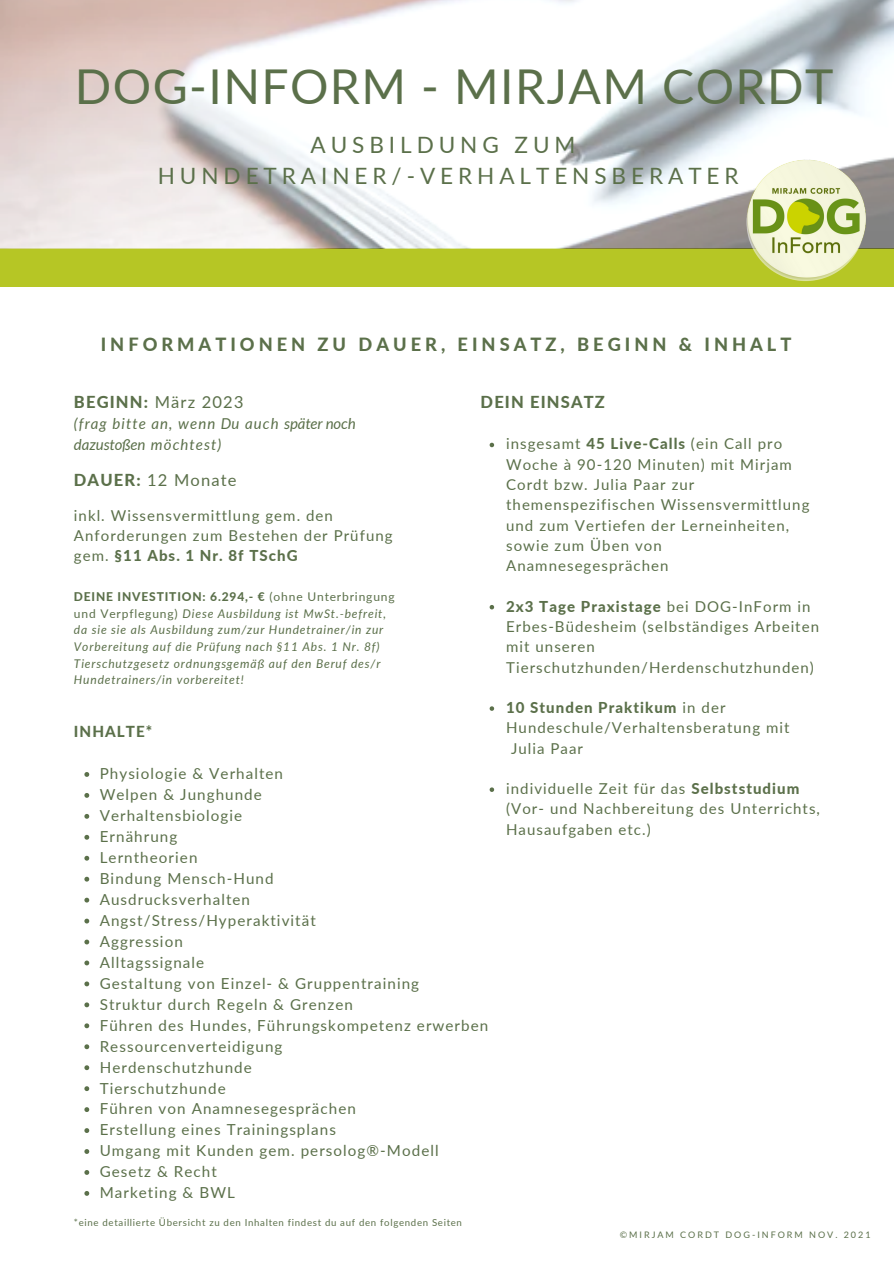
<style>
.page{position:relative;width:894px;height:1264px;background:#fff}
.page>*{position:absolute;margin:0;border:0;box-sizing:border-box;transform-origin:0 0}
.t1{font:48px "Lato";letter-spacing:.03em;color:#5b704a}
.t2{font:22.5px "Lato";letter-spacing:.22em;color:#5b704a}
.t3{font:800 18.15px "Lato";letter-spacing:.22em;color:#5b704a}
.t4{font:16.5px "Lato";letter-spacing:.07em;color:#5b704a}
.t5{font:800 16.5px "Lato";letter-spacing:.07em;color:#5b704a}
.t6{font:15.15px "Lato";letter-spacing:.07em;color:#5b704a}
.t7{font:800 15.15px "Lato";letter-spacing:.07em;color:#5b704a}
.t8{font:15px/20.2px "Lato";letter-spacing:.07em;color:#5b704a}
.t9{font:italic 15px/20.1px "Lato";letter-spacing:.07em;color:#5b704a}
.t10{font:800 15px "Lato";letter-spacing:.07em;color:#5b704a}
.t11{font:italic 12px/16.6px "Lato";letter-spacing:.07em;color:#5b704a}
.t12{font:9.6px "Lato";letter-spacing:.07em;color:#5b704a}
.t13{font:9px "Lato";letter-spacing:.22em;color:#5b704a}
.s1{font-weight:800}
.s2{font-weight:800;font-style:normal}
.s3{font-style:normal}
.s4{font-weight:400}
</style>
<div class="page">
<div style="left:0;top:248px;width:893px;height:81px;background:#b6c625"></div>
<div style="left:0;top:287px;width:893px;height:206px;background:#fff"></div>
<img style="left:0;top:0;width:893px;height:249px">
<svg style="left:84px;top:772px;width:5px;height:4px"></svg>
<svg style="left:84px;top:793px;width:5px;height:4px"></svg>
<svg style="left:84px;top:814px;width:5px;height:4px"></svg>
<svg style="left:84px;top:834px;width:5px;height:5px"></svg>
<svg style="left:84px;top:855px;width:5px;height:5px"></svg>
<svg style="left:84px;top:876px;width:5px;height:5px"></svg>
<svg style="left:84px;top:897px;width:5px;height:5px"></svg>
<svg style="left:84px;top:918px;width:5px;height:5px"></svg>
<svg style="left:84px;top:939px;width:5px;height:5px"></svg>
<svg style="left:84px;top:960px;width:5px;height:5px"></svg>
<svg style="left:84px;top:981px;width:5px;height:5px"></svg>
<svg style="left:84px;top:1002px;width:5px;height:5px"></svg>
<svg style="left:84px;top:1023px;width:5px;height:5px"></svg>
<svg style="left:84px;top:1044px;width:5px;height:5px"></svg>
<svg style="left:84px;top:1065px;width:5px;height:5px"></svg>
<svg style="left:84px;top:1086px;width:5px;height:5px"></svg>
<svg style="left:84px;top:1107px;width:5px;height:4px"></svg>
<svg style="left:84px;top:1128px;width:5px;height:4px"></svg>
<svg style="left:84px;top:1149px;width:5px;height:4px"></svg>
<svg style="left:84px;top:1170px;width:5px;height:4px"></svg>
<svg style="left:84px;top:1191px;width:5px;height:4px"></svg>
<img style="left:744px;top:159px;width:123px;height:123px;border-radius:50%">
<svg style="left:489px;top:443px;width:5px;height:4px"></svg>
<svg style="left:489px;top:605px;width:5px;height:4px"></svg>
<svg style="left:489px;top:706px;width:5px;height:4px"></svg>
<svg style="left:489px;top:787px;width:5px;height:5px"></svg>
<p class="t1" style="left:75px;top:57px;width:759px">DOG-INFORM - MIRJAM CORDT</p>
<p class="t2" style="left:310px;top:131px;width:266px">AUSBILDUNG ZUM</p>
<p class="t2" style="left:158px;top:162px;width:582px">HUNDETRAINER/-VERHALTENSBERATER</p>
<p class="t3" style="left:101px;top:332px;width:692px">INFORMATIONEN ZU DAUER, EINSATZ, BEGINN &amp; INHALT</p>
<p class="t5" style="left:480px;top:391px;width:126px">DEIN EINSATZ</p>
<p class="t4" style="left:74px;top:392px;width:171px"><span class="s1">BEGINN:</span> März 2023</p>
<p class="t9" style="left:74px;top:413px;width:283px">(frag bitte an, wenn Du auch später noch dazustoßen möchtest)</p>
<p class="t4" style="left:74px;top:469px;width:164px"><span class="s1">DAUER:</span> 12 Monate</p>
<p class="t8" style="left:74px;top:504px;width:320px">inkl. Wissensvermittlung gem. den<br>Anforderungen zum Bestehen der Prüfung gem. <span class="s1">§11 Abs. 1 Nr. 8f TSchG</span></p>
<p class="t11" style="left:74px;top:588px;width:322px"><span class="s2">DEINE INVESTITION: 6.294,- €</span> <span class="s3">(ohne Unterbringung und Verpflegung)</span> Diese Ausbildung ist MwSt.-befreit, da sie sie als Ausbildung zum/zur Hundetrainer/in zur Vorbereitung auf die Prüfung nach §11 Abs. 1 Nr. 8f)<br>Tierschutzgesetz ordnungsgemäß auf den Beruf des/r Hundetrainers/in vorbereitet!</p>
<p class="t8" style="left:506px;top:433px;width:305px">insgesamt <span class="s1">45 Live-Calls</span> (ein Call pro<br>Woche à 90-120 Minuten) mit Mirjam<br>Cordt bzw. Julia Paar zur themenspezifischen Wissensvermittlung und zum Vertiefen der Lerneinheiten, sowie zum Üben von<br>Anamnesegesprächen</p>
<p class="t8" style="left:506px;top:595px;width:314px"><span class="s1">2x3 Tage Praxistage</span> bei DOG-InForm in Erbes-Büdesheim (selbständiges Arbeiten mit unseren Tierschutzhunden/Herdenschutzhunden)</p>
<p class="t10" style="left:506px;top:698px;width:221px">10 Stunden Praktikum <span class="s4">in der</span></p>
<p class="t8" style="left:506px;top:717px;width:285px">Hundeschule/Verhaltensberatung mit</p>
<p class="t8" style="left:511px;top:737px;width:73px">Julia Paar</p>
<p class="t8" style="left:506px;top:778px;width:315px">individuelle Zeit für das <span class="s1">Selbststudium </span>(Vor- und Nachbereitung des Unterrichts,<br>Hausaufgaben etc.)</p>
<p class="t7" style="left:74px;top:722px;width:80px">INHALTE*</p>
<p class="t6" style="left:100px;top:764px;width:185px">Physiologie &amp; Verhalten</p>
<p class="t6" style="left:100px;top:785px;width:164px">Welpen &amp; Junghunde</p>
<p class="t6" style="left:100px;top:806px;width:144px">Verhaltensbiologie</p>
<p class="t6" style="left:100px;top:827px;width:79px">Ernährung</p>
<p class="t6" style="left:100px;top:848px;width:99px">Lerntheorien</p>
<p class="t6" style="left:100px;top:869px;width:175px">Bindung Mensch-Hund</p>
<p class="t6" style="left:100px;top:890px;width:152px">Ausdrucksverhalten</p>
<p class="t6" style="left:100px;top:911px;width:217px">Angst/Stress/Hyperaktivität</p>
<p class="t6" style="left:100px;top:931px;width:85px">Aggression</p>
<p class="t6" style="left:100px;top:952px;width:106px">Alltagssignale</p>
<p class="t6" style="left:100px;top:973px;width:321px">Gestaltung von Einzel- &amp; Gruppentraining</p>
<p class="t6" style="left:100px;top:994px;width:254px">Struktur durch Regeln &amp; Grenzen</p>
<p class="t6" style="left:100px;top:1015px;width:390px">Führen des Hundes, Führungskompetenz erwerben</p>
<p class="t6" style="left:100px;top:1036px;width:184px">Ressourcenverteidigung</p>
<p class="t6" style="left:100px;top:1057px;width:153px">Herdenschutzhunde</p>
<p class="t6" style="left:100px;top:1078px;width:127px">Tierschutzhunde</p>
<p class="t6" style="left:100px;top:1099px;width:257px">Führen von Anamnesegesprächen</p>
<p class="t6" style="left:100px;top:1120px;width:237px">Erstellung eines Trainingsplans</p>
<p class="t6" style="left:100px;top:1141px;width:340px">Umgang mit Kunden gem. persolog®-Modell</p>
<p class="t6" style="left:100px;top:1162px;width:118px">Gesetz &amp; Recht</p>
<p class="t6" style="left:100px;top:1183px;width:137px">Marketing &amp; BWL</p>
<p class="t12" style="left:74px;top:1216px;width:389px">*eine detaillierte Übersicht zu den Inhalten findest du auf den folgenden Seiten</p>
<p class="t13" style="left:619px;top:1229px;width:252px">©MIRJAM CORDT DOG-INFORM NOV. 2021</p>
</div>
